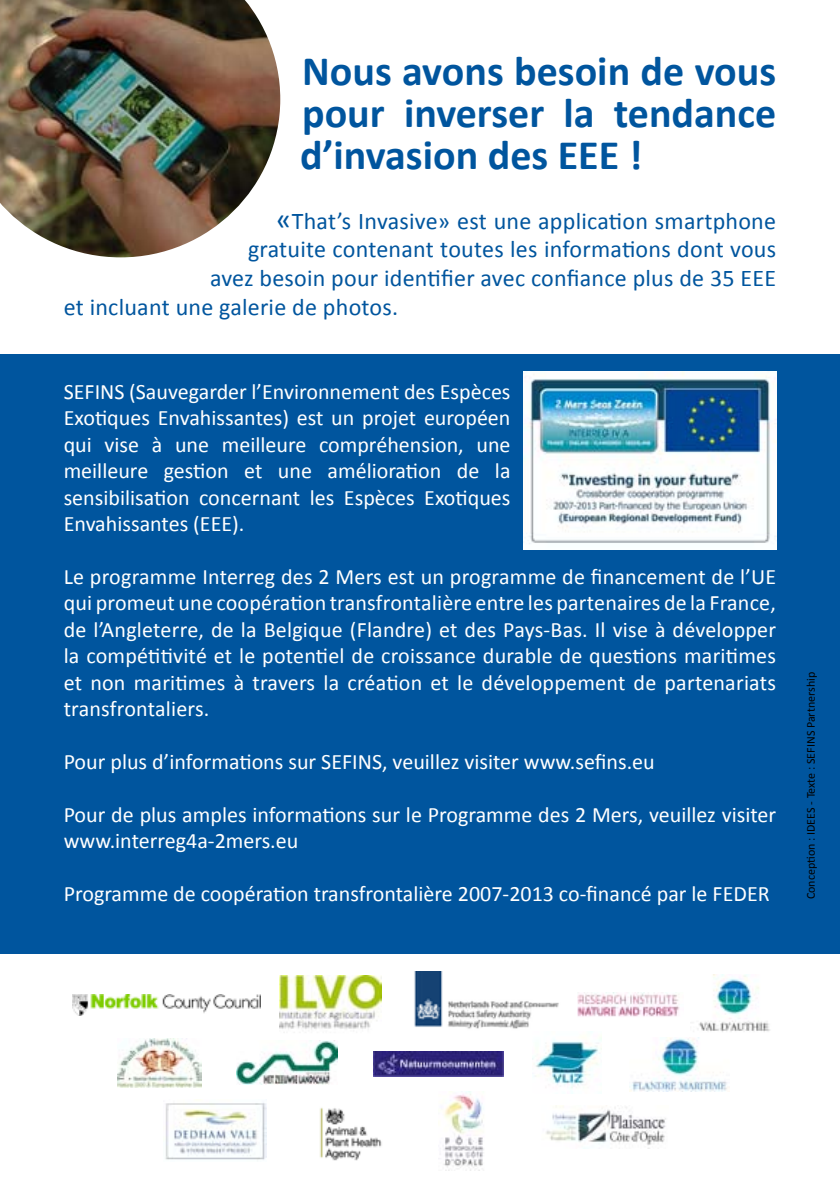
<style>
.page{position:relative;width:840px;height:1191px;background:#fff}
.page>*{position:absolute;margin:0;border:0;box-sizing:border-box;transform-origin:0 0}
.t1{font:700 42px/42px "Calibri";color:#00559e;text-align:justify}
.t2{font:24px "Calibri";letter-spacing:.01em;color:#00559e}
.t3{font:22px/26.4px "Calibri";color:#fff;text-align:justify}
.t4{font:12px "Calibri";color:#000}
.s1{font-size:30px}
</style>
<div class="page">
<div style="left:0;top:354px;width:839px;height:599px;background:#00559e"></div>
<img style="left:72px;top:994px;width:188px;height:21px">
<img style="left:279px;top:975px;width:102px;height:54px">
<img style="left:414px;top:971px;width:145px;height:58px">
<img style="left:577px;top:992px;width:103px;height:25px">
<img style="left:697px;top:975px;width:73px;height:57px">
<img style="left:118px;top:1038px;width:83px;height:49px">
<img style="left:237px;top:1040px;width:100px;height:44px">
<img style="left:373px;top:1051px;width:130px;height:25px">
<img style="left:532px;top:1037px;width:69px;height:57px">
<img style="left:629px;top:1037px;width:99px;height:54px">
<img style="left:165px;top:1099px;width:102px;height:61px">
<img style="left:319px;top:1107px;width:63px;height:54px">
<img style="left:523px;top:371px;width:252px;height:179px">
<img style="left:0;top:0;width:281px;height:258px">
<img style="left:546px;top:1105px;width:120px;height:40px">
<img style="left:443px;top:1091px;width:41px;height:79px">
<h1 class="t1" style="left:300px;top:50px;width:477px">Nous avons besoin de vous pour inverser la tendance d’invasion des EEE !</h1>
<p class="t2" style="left:276px;top:205px;width:501px"><span class="s1">«</span>That’s Invasive» est une application smartphone</p>
<p class="t2" style="left:248px;top:234px;width:529px">gratuite contenant toutes les informations dont vous</p>
<p class="t2" style="left:210px;top:263px;width:567px">avez besoin pour identifier avec confiance plus de 35 EEE</p>
<p class="t2" style="left:64px;top:292px;width:336px">et incluant une galerie de photos.</p>
<p class="t3" style="left:64px;top:379px;width:448px">SEFINS (Sauvegarder l’Environnement des Espèces Exotiques Envahissantes) est un projet européen qui vise à une meilleure compréhension, une meilleure gestion et une amélioration de la sensibilisation concernant les Espèces Exotiques Envahissantes (EEE).</p>
<p class="t3" style="left:64px;top:563px;width:713px">Le programme Interreg des 2 Mers est un programme de financement de l’UE qui promeut une coopération transfrontalière entre les partenaires de la France, de l’Angleterre, de la Belgique (Flandre) et des Pays-Bas. Il vise à développer la compétitivité et le potentiel de croissance durable de questions maritimes et non maritimes à travers la création et le développement de partenariats transfrontaliers.</p>
<p class="t3" style="left:64px;top:748px;width:592px">Pour plus d’informations sur SEFINS, veuillez visiter www.sefins.eu</p>
<p class="t3" style="left:64px;top:801px;width:713px">Pour de plus amples informations sur le Programme des 2 Mers, veuillez visiter www.interreg4a-2mers.eu</p>
<p class="t3" style="left:64px;top:880px;width:707px">Programme de coopération transfrontalière 2007-2013 co-financé par le FEDER</p>
<p class="t4" style="left:802px;top:899px;width:229px;rotate:-90deg">Conception : IDEES - Texte : SEFINS Partnership</p>
</div>
